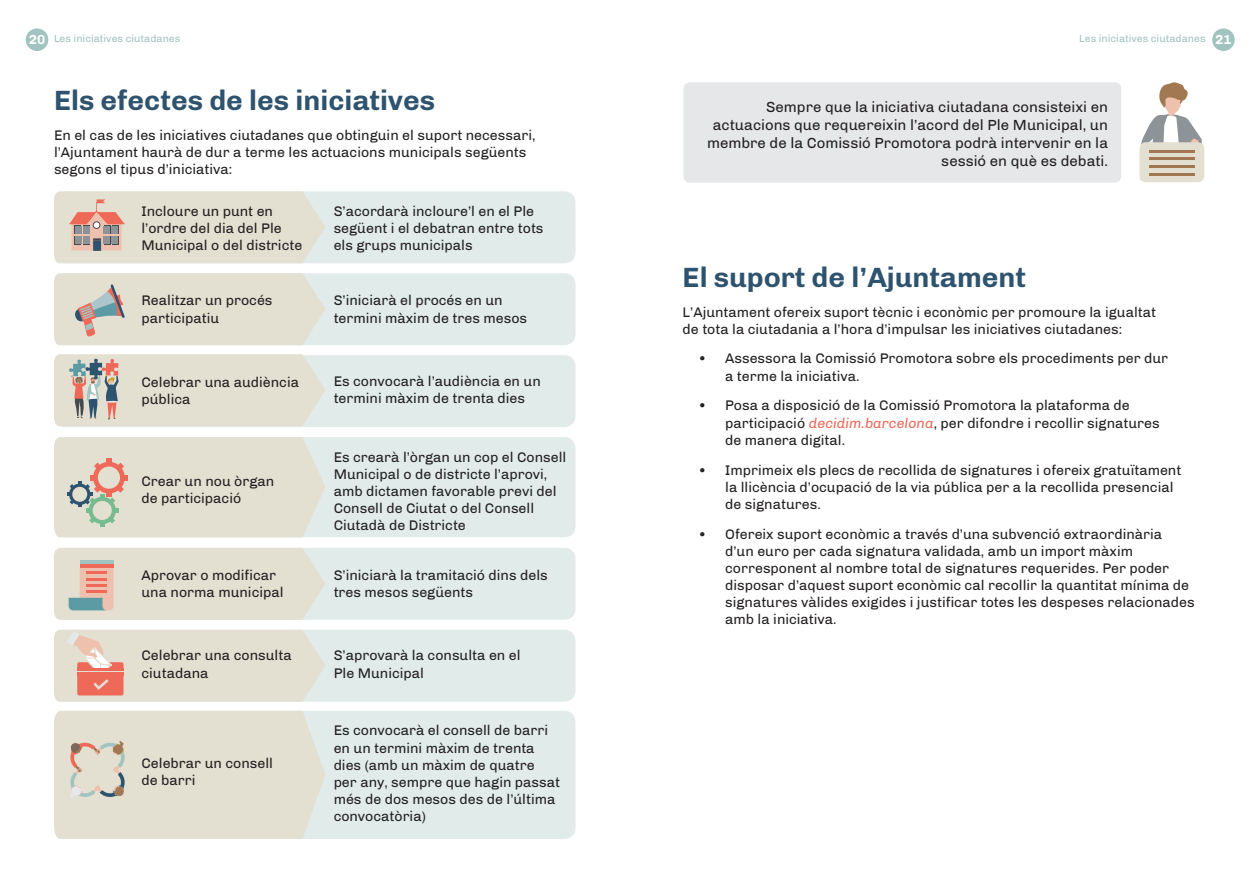
<style>
.page{position:relative;width:1259px;height:893px;background:#fff}
.page>*{position:absolute;margin:0;border:0;box-sizing:border-box;transform-origin:0 0}
.t1{font:700 28.5px "Chivo";color:#2e536e}
.t2{font:15px/18px "Chivo";color:#231f20;text-align:right}
.t3{font:14.25px/17.1px "Chivo";color:#231f20}
.t4{font:10.5px "Chivo";color:#a2c4c0}
.s1{font-weight:700;font-size:13.5px;color:#fff}
.s2{font-style:italic;color:#ef6959}
</style>
<div class="page">
<div style="left:26px;top:28px;width:22px;height:23px;background:#a2c4c0;border-radius:50%"></div>
<div style="left:1212px;top:28px;width:22px;height:23px;background:#a2c4c0;border-radius:50%"></div>
<div style="left:54px;top:191px;width:521px;height:72px;background:#e0ebea;border-radius:11px"></div>
<div style="left:54px;top:548px;width:521px;height:72px;background:#e0ebea;border-radius:11px"></div>
<div style="left:54px;top:273px;width:521px;height:72px;background:#e0ebea;border-radius:11px"></div>
<div style="left:54px;top:630px;width:521px;height:72px;background:#e0ebea;border-radius:11px"></div>
<div style="left:54px;top:711px;width:521px;height:128px;background:#e0ebea;border-radius:11px"></div>
<div style="left:54px;top:355px;width:521px;height:72px;background:#e0ebea;border-radius:11px"></div>
<div style="left:54px;top:437px;width:521px;height:100px;background:#e0ebea;border-radius:11px"></div>
<div style="left:683px;top:82px;width:438px;height:101px;background:#e6e7e9;border-radius:6px"></div>
<svg style="left:54px;top:711px;width:271px;height:128px;background:#e1ddd0"></svg>
<svg style="left:54px;top:437px;width:271px;height:100px;background:#dfdbcd"></svg>
<div style="left:93px;top:501px;width:19px;height:19px;background:#e3dfd1;border-radius:50%"></div>
<svg style="left:54px;top:191px;width:271px;height:72px;background:#dfd8cb"></svg>
<svg style="left:54px;top:273px;width:271px;height:72px;background:#dfdbce"></svg>
<svg style="left:54px;top:354px;width:271px;height:72px;background:#dbd7cb"></svg>
<svg style="left:1141px;top:82px;width:60px;height:61px"></svg>
<div style="left:1139px;top:142px;width:65px;height:40px;background:#e3dfd1;border-radius:6px"></div>
<hr style="left:1149px;top:150px;width:46px;height:2px;background:#a27853">
<hr style="left:1149px;top:157px;width:46px;height:3px;background:#a27853">
<hr style="left:1149px;top:165px;width:46px;height:3px;background:#a27853">
<hr style="left:1149px;top:173px;width:46px;height:3px;background:#a27853">
<svg style="left:54px;top:630px;width:271px;height:72px;background:#e4d7c9"></svg>
<hr style="left:77px;top:671px;width:48px;height:1px;background:#e3dfd1">
<svg style="left:54px;top:548px;width:271px;height:72px;background:#e0dcce"></svg>
<hr style="left:86px;top:572px;width:21px;height:2px;background:#ef6959">
<hr style="left:86px;top:578px;width:21px;height:2px;background:#ef6959">
<hr style="left:86px;top:584px;width:21px;height:3px;background:#ef6959">
<hr style="left:86px;top:591px;width:21px;height:2px;background:#ef6959">
<hr style="left:80px;top:560px;width:34px;height:4px;background:#a2c4c0">
<hr style="left:80px;top:564px;width:34px;height:3px;background:#ef6959">
<p class="t4" style="left:29px;top:32px;width:153px"><span class="s1">20</span> Les iniciatives ciutadanes</p>
<p class="t4" style="left:1079px;top:32px;width:154px">Les iniciatives ciutadanes <span class="s1">21</span></p>
<h1 class="t1" style="left:54px;top:83px;width:383px">Els efectes de les iniciatives</h1>
<p class="t3" style="left:54px;top:126px;width:483px">En el cas de les iniciatives ciutadanes que obtinguin el suport necessari, l’Ajuntament haurà de dur a terme les actuacions municipals següents segons el tipus d’iniciativa:</p>
<p class="t3" style="left:141px;top:203px;width:162px">Incloure un punt en l’ordre del dia del Ple<br>Municipal o del districte</p>
<p class="t3" style="left:334px;top:203px;width:211px">S’acordarà incloure’l en el Ple següent i el debatran entre tots els grups municipals</p>
<p class="t3" style="left:141px;top:292px;width:133px">Realitzar un procés participatiu</p>
<p class="t3" style="left:141px;top:374px;width:159px">Celebrar una audiència pública</p>
<p class="t3" style="left:141px;top:473px;width:134px">Crear un nou òrgan de participació</p>
<p class="t3" style="left:141px;top:567px;width:144px">Aprovar o modificar una norma municipal</p>
<p class="t3" style="left:141px;top:647px;width:152px">Celebrar una consulta ciutadana</p>
<p class="t3" style="left:141px;top:755px;width:133px">Celebrar un consell de barri</p>
<p class="t3" style="left:334px;top:292px;width:195px">S’iniciarà el procés en un termini màxim de tres mesos</p>
<p class="t3" style="left:334px;top:372px;width:209px">Es convocarà l’audiència en un termini màxim de trenta dies</p>
<p class="t3" style="left:334px;top:448px;width:234px">Es crearà l’òrgan un cop el Consell<br>Municipal o de districte l’aprovi, amb dictamen favorable previ del<br>Consell de Ciutat o del Consell<br>Ciutadà de Districte</p>
<p class="t3" style="left:334px;top:567px;width:216px">S’iniciarà la tramitació dins dels tres mesos següents</p>
<p class="t3" style="left:334px;top:647px;width:188px">S’aprovarà la consulta en el<br>Ple Municipal</p>
<p class="t3" style="left:334px;top:722px;width:228px">Es convocarà el consell de barri en un termini màxim de trenta dies (amb un màxim de quatre per any, sempre que hagin passat més de dos mesos des de l’última convocatòria)</p>
<p class="t2" style="left:707px;top:98px;width:402px">Sempre que la iniciativa ciutadana consisteixi en actuacions que requereixin l’acord del Ple Municipal, un membre de la Comissió Promotora podrà intervenir en la sessió en què es debati.</p>
<h1 class="t1" style="left:682px;top:260px;width:345px">El suport de l’Ajuntament</h1>
<p class="t3" style="left:682px;top:303px;width:475px">L’Ajuntament ofereix suport tècnic i econòmic per promoure la igualtat de tota la ciutadania a l’hora d’impulsar les iniciatives ciutadanes:</p>
<p class="t3" style="left:725px;top:350px;width:444px;text-indent:-27px">• Assessora la Comissió Promotora sobre els procediments per dur a terme la iniciativa.</p>
<p class="t3" style="left:725px;top:397px;width:436px;text-indent:-27px">• Posa a disposició de la Comissió Promotora la plataforma de participació <span class="s2">decidim.barcelona</span>, per difondre i recollir signatures de manera digital.</p>
<p class="t3" style="left:725px;top:461px;width:457px;text-indent:-27px">• Imprimeix els plecs de recollida de signatures i ofereix gratuïtament la llicència d’ocupació de la via pública per a la recollida presencial de signatures.</p>
<p class="t3" style="left:725px;top:525px;width:471px;text-indent:-27px">• Ofereix suport econòmic a través d’una subvenció extraordinària<br>d’un euro per cada signatura validada, amb un import màxim corresponent al nombre total de signatures requerides. Per poder disposar d’aquest suport econòmic cal recollir la quantitat mínima de signatures vàlides exigides i justificar totes les despeses relacionades amb la iniciativa.</p>
</div>
